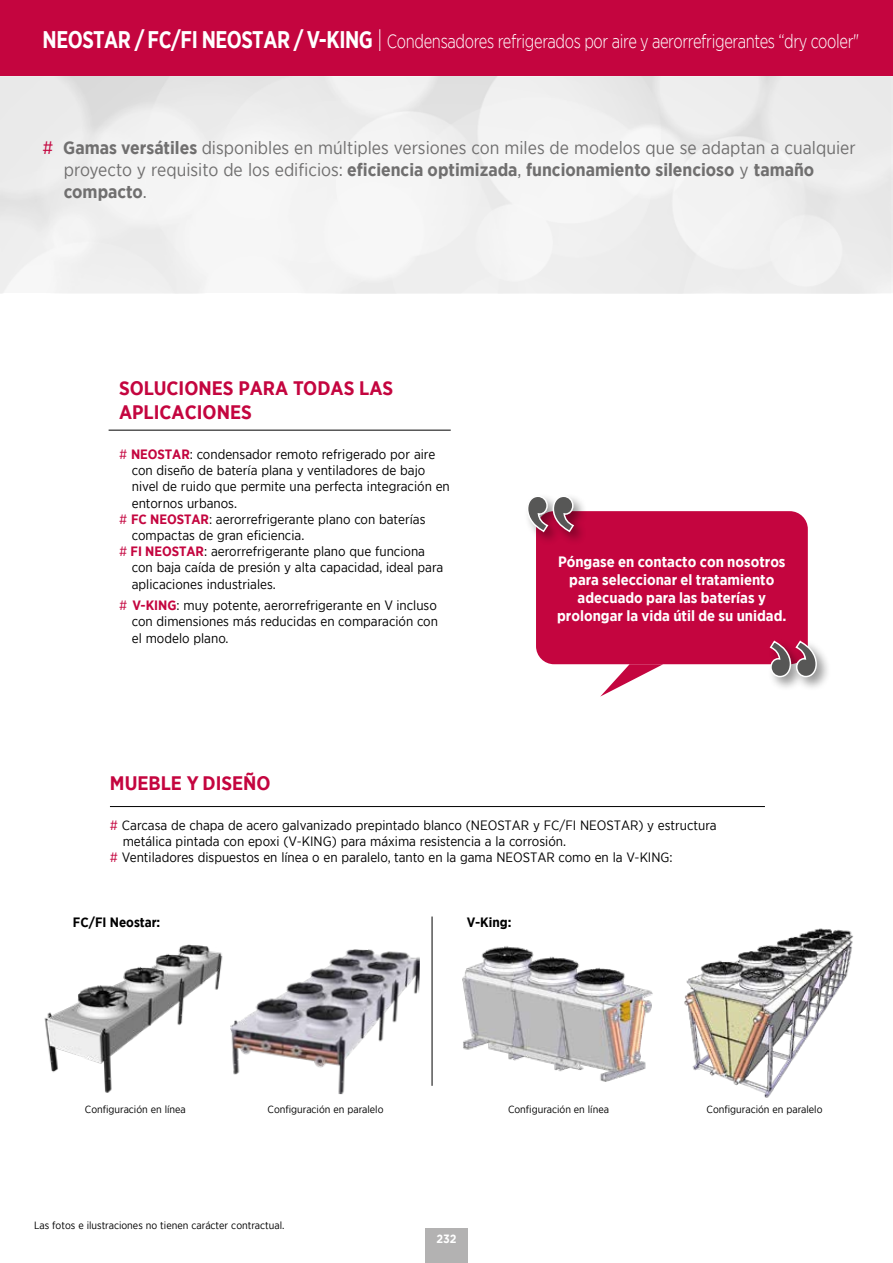
<style>
.page{position:relative;width:893px;height:1263px;background:#fff}
.page>*{position:absolute;margin:0;border:0;box-sizing:border-box;transform-origin:0 0}
.t1{font:300 19.5px "Gotham Narrow";letter-spacing:-.02em;color:#fff;scale:.87 1}
.t2{font:700 19.5px/23.4px "Gotham Narrow";color:#c4053f}
.t3{font:18px/21.6px "Gotham Narrow";color:#706f6f}
.t4{font:700 15px/18px "Gotham Narrow";color:#fff;text-align:center}
.t5{font:13.5px/16.2px "Gotham Narrow";color:#000;text-align:justify}
.t6{font:700 13.5px "Gotham Narrow";color:#000}
.t7{font:700 12px "Gotham";color:#fff;scale:.9 1}
.t8{font:10.5px "Gotham Narrow";color:#000}
.s1{font-weight:700;font-size:24px}
.s2{font-size:24px}
.s3{color:#c4053f}
.s4{font-weight:700}
.s5{font-weight:700;color:#c4053f}
</style>
<div class="page">
<div style="left:0;top:0;width:893px;height:77px;background:#c4053f"></div>
<div style="left:0;top:77px;width:893px;height:216px;background:#f0f0f0"></div>
<hr style="left:109px;top:430px;width:342px;height:1px;background:#000">
<hr style="left:432px;top:916px;width:1px;height:170px;background:#000">
<hr style="left:110px;top:806px;width:655px;height:1px;background:#000">
<img style="left:44px;top:944px;width:179px;height:149px">
<img style="left:684px;top:928px;width:170px;height:170px">
<img style="left:462px;top:946px;width:191px;height:136px">
<img style="left:230px;top:949px;width:190px;height:146px">
<div style="left:425px;top:1229px;width:43px;height:34px;background:#b3b2b2"></div>
<svg style="left:600px;top:664px;width:63px;height:32px"></svg>
<div style="left:536px;top:511px;width:272px;height:153px;background:#c4053f;border-radius:18px"></div>
<div style="left:524px;top:493px;width:64px;height:53px;background:#000;opacity:.4"></div>
<svg style="left:526px;top:495px;width:49px;height:38px"></svg>
<div style="left:768px;top:638px;width:64px;height:54px;background:#000;opacity:.4"></div>
<svg style="left:768px;top:639px;width:50px;height:39px"></svg>
<h1 class="t1" style="left:43px;top:29px;width:940px"><span class="s1">NEOSTAR / FC/FI NEOSTAR / V-KING</span> <span class="s2">|</span> Condensadores refrigerados por aire y aerorrefrigerantes “dry cooler"</h1>
<h2 class="t3" style="left:64px;top:137px;width:793px;text-indent:-21px"><span class="s3">#</span> <span class="s4">Gamas versátiles</span> disponibles en múltiples versiones con miles de modelos que se adaptan a cualquier proyecto y requisito de los edificios: <span class="s4">eficiencia optimizada</span>, <span class="s4">funcionamiento silencioso</span> y <span class="s4">tamaño compacto</span>.</h2>
<h1 class="t2" style="left:119px;top:377px;width:276px">SOLUCIONES PARA TODAS LAS<br>APLICACIONES</h1>
<p class="t5" style="left:119px;top:446px;width:318px"><span class="s3">#</span> <span class="s5">NEOSTAR</span>: condensador remoto refrigerado por aire</p>
<p class="t5" style="left:132px;top:462px;width:295px">con diseño de batería plana y ventiladores de bajo</p>
<p class="t5" style="left:132px;top:478px;width:319px">nivel de ruido que permite una perfecta integración en</p>
<p class="t5" style="left:132px;top:494px;width:107px">entornos urbanos.</p>
<p class="t5" style="left:119px;top:511px;width:308px"><span class="s3">#</span> <span class="s5">FC NEOSTAR</span>: aerorrefrigerante plano con baterías</p>
<p class="t5" style="left:132px;top:527px;width:174px">compactas de gran eficiencia.</p>
<p class="t5" style="left:119px;top:543px;width:307px"><span class="s3">#</span> <span class="s5">FI NEOSTAR</span>: aerorrefrigerante plano que funciona</p>
<p class="t5" style="left:132px;top:559px;width:313px">con baja caída de presión y alta capacidad, ideal para</p>
<p class="t5" style="left:132px;top:575px;width:146px">aplicaciones industriales.</p>
<p class="t5" style="left:132px;top:597px;width:308px;text-indent:-13px"><span class="s3">#</span> <span class="s5">V-KING</span>: muy potente, aerorrefrigerante en V incluso con dimensiones más reducidas en comparación con el modelo plano.</p>
<p class="t4" style="left:557px;top:552px;width:231px">Póngase en contacto con nosotros para seleccionar el tratamiento adecuado para las baterías y prolongar la vida útil de su unidad.</p>
<h1 class="t2" style="left:110px;top:771px;width:162px">MUEBLE Y DISEÑO</h1>
<p class="t5" style="left:110px;top:817px;width:608px"><span class="s3">#</span> Carcasa de chapa de acero galvanizado prepintado blanco (NEOSTAR y FC/FI NEOSTAR) y estructura</p>
<p class="t5" style="left:123px;top:833px;width:445px">metálica pintada con epoxi (V-KING) para máxima resistencia a la corrosión.</p>
<p class="t5" style="left:110px;top:849px;width:564px"><span class="s3">#</span> Ventiladores dispuestos en línea o en paralelo, tanto en la gama NEOSTAR como en la V-KING:</p>
<p class="t6" style="left:73px;top:914px;width:89px">FC/FI Neostar:</p>
<p class="t6" style="left:467px;top:914px;width:46px">V-King:</p>
<p class="t8" style="left:85px;top:1103px;width:103px">Configuración en línea</p>
<p class="t8" style="left:268px;top:1103px;width:117px">Configuración en paralelo</p>
<p class="t8" style="left:508px;top:1103px;width:103px">Configuración en línea</p>
<p class="t8" style="left:707px;top:1103px;width:117px">Configuración en paralelo</p>
<p class="t8" style="left:34px;top:1219px;width:252px">Las fotos e ilustraciones no tienen carácter contractual.</p>
<p class="t7" style="left:436px;top:1231px;width:24px">232</p>
</div>
